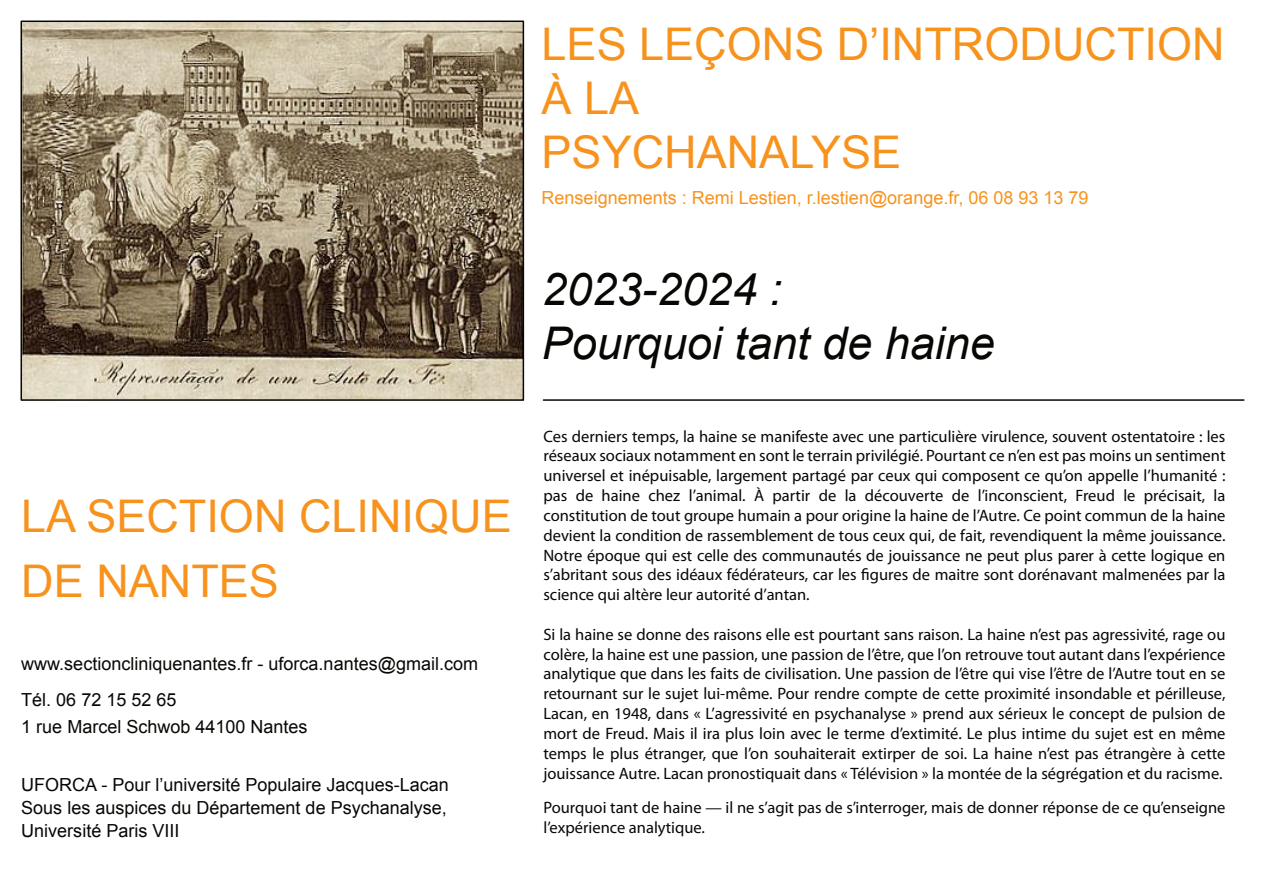
<style>
.page{position:relative;width:1264px;height:894px;background:#fff}
.page>*{position:absolute;margin:0;border:0;box-sizing:border-box;transform-origin:0 0}
.t1{font:45px/54px "Arial";color:#f7931d}
.t2{font:italic 45px/54px "Arial";color:#080704}
.t3{font:18px/23.1px "Arial";color:#080704}
.t4{font:18px "Arial";color:#f7931d}
.t5{font:16.5px/19.8px "Myriad Pro";color:#080704;text-align:justify}
</style>
<div class="page">
<svg style="left:542px;top:399px;width:702px;height:2px"></svg>
<img style="left:24px;top:24px;width:497px;height:373px">
<div style="left:21px;top:21px;width:503px;height:379px;border:2px solid #080704"></div>
<h1 class="t1" style="left:21px;top:488px;width:492px;line-height:64.5px">LA SECTION CLINIQUE<br>DE NANTES</h1>
<p class="t3" style="left:21px;top:646px;width:458px;line-height:36.6px">www.sectioncliniquenantes.fr - uforca.nantes@gmail.com<br>Tél. 06 72 15 52 65</p>
<p class="t3" style="left:21px;top:717px;width:288px">1 rue Marcel Schwob 44100 Nantes</p>
<p class="t3" style="left:21px;top:774px;width:429px;text-align:justify">UFORCA - Pour l’université Populaire Jacques-Lacan Sous les auspices du Département de Psychanalyse, Université Paris VIII</p>
<h1 class="t1" style="left:541px;top:21px;width:684px">LES LEÇONS D’INTRODUCTION<br>À LA<br>PSYCHANALYSE</h1>
<p class="t4" style="left:541px;top:191px;width:548px">Renseignements : Remi Lestien, r.lestien@orange.fr, 06 08 93 13 79</p>
<h1 class="t2" style="left:541px;top:266px;width:454px">2023-2024 :<br>Pourquoi tant de haine</h1>
<p class="t5" style="left:543px;top:427px;width:683px">Ces derniers temps, la haine se manifeste avec une particulière virulence, souvent ostentatoire : les réseaux sociaux notamment en sont le terrain privilégié. Pourtant ce n’en est pas moins un sentiment universel et inépuisable, largement partagé par ceux qui composent ce qu’on appelle l’humanité : pas de haine chez l’animal. À partir de la découverte de l’inconscient, Freud le précisait, la constitution de tout groupe humain a pour origine la haine de l’Autre. Ce point commun de la haine devient la condition de rassemblement de tous ceux qui, de fait, revendiquent la même jouissance.<br>Notre époque qui est celle des communautés de jouissance ne peut plus parer à cette logique en s’abritant sous des idéaux fédérateurs, car les figures de maitre sont dorénavant malmenées par la science qui altère leur autorité d’antan.</p>
<p class="t5" style="left:543px;top:625px;width:683px">Si la haine se donne des raisons elle est pourtant sans raison. La haine n’est pas agressivité, rage ou colère, la haine est une passion, une passion de l’être, que l’on retrouve tout autant dans l’expérience analytique que dans les faits de civilisation. Une passion de l’être qui vise l’être de l’Autre tout en se retournant sur le sujet lui-même. Pour rendre compte de cette proximité insondable et périlleuse, Lacan, en 1948, dans « L’agressivité en psychanalyse » prend aux sérieux le concept de pulsion de mort de Freud. Mais il ira plus loin avec le terme d’extimité. Le plus intime du sujet est en même temps le plus étranger, que l’on souhaiterait extirper de soi. La haine n’est pas étrangère à cette jouissance Autre. Lacan pronostiquait dans « Télévision » la montée de la ségrégation et du racisme.</p>
<p class="t5" style="left:543px;top:799px;width:683px">Pourquoi tant de haine — il ne s’agit pas de s’interroger, mais de donner réponse de ce qu’enseigne l’expérience analytique.</p>
</div>
